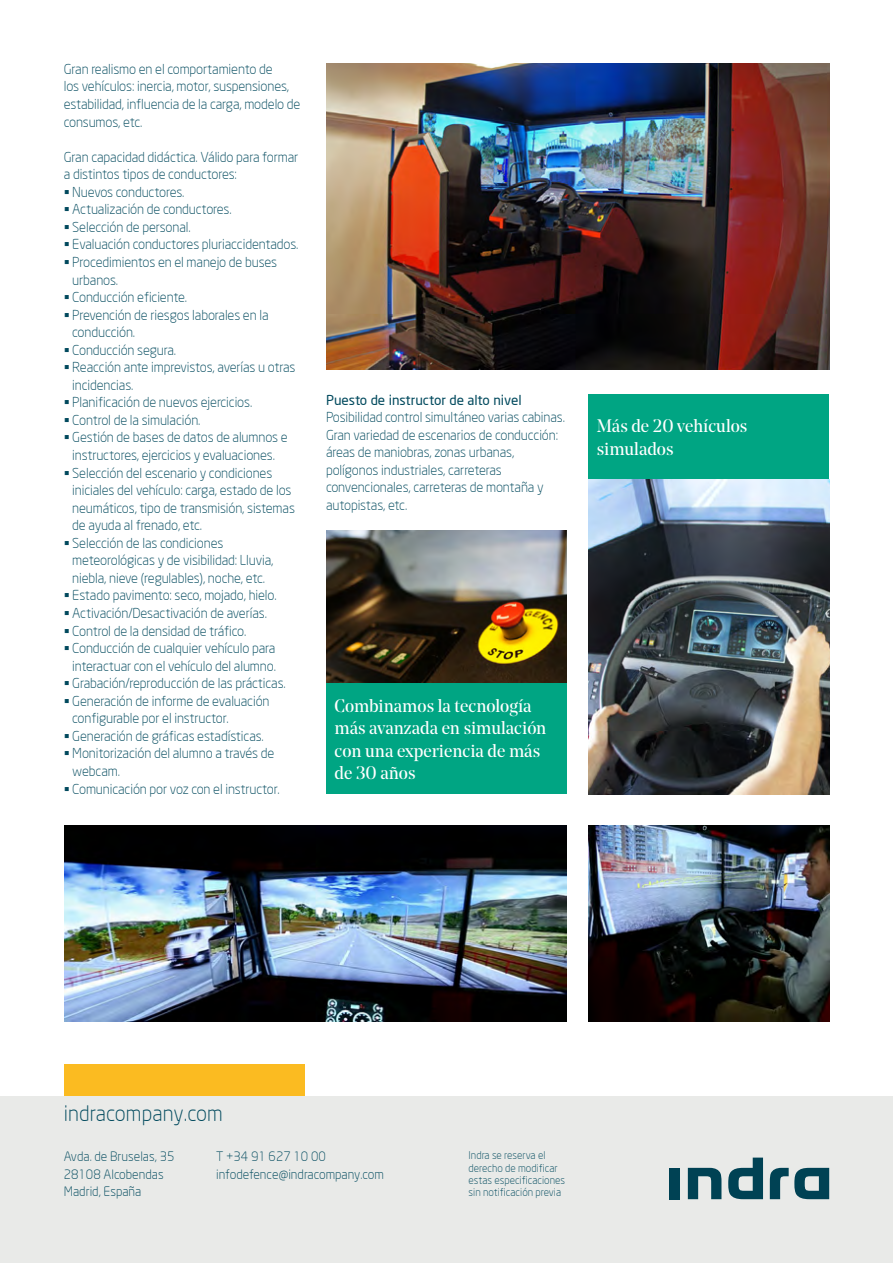
<style>
.page{position:relative;width:893px;height:1263px;background:#fff}
.page>*{position:absolute;margin:0;border:0;box-sizing:border-box;transform-origin:0 0}
.t1{font:300 21px "Neo Sans";letter-spacing:.005em;color:#00495d}
.t2{font:18px/22.5px "Noe Display";color:#fff}
.t3{font:300 13.5px/17.5px "Neo Sans";letter-spacing:-.01em;color:#00495d}
.t4{font:13.5px "Neo Sans";color:#00495d}
.t5{font:300 12.75px/17.5px "Neo Sans";color:#00495d}
.t6{font:300 10.5px/12px "Neo Sans";color:#00495d}
</style>
<div class="page">
<div style="left:64px;top:1064px;width:241px;height:32px;background:#fbbb21"></div>
<div style="left:0;top:1096px;width:893px;height:167px;background:#e9eae8"></div>
<div style="left:670px;top:1168px;width:10px;height:31px;background:#004254"></div>
<svg style="left:688px;top:1168px;width:33px;height:31px"></svg>
<svg style="left:728px;top:1157px;width:35px;height:42px"></svg>
<svg style="left:770px;top:1168px;width:59px;height:31px"></svg>
<img style="left:588px;top:825px;width:241px;height:196px">
<img style="left:64px;top:825px;width:503px;height:196px">
<img style="left:326px;top:530px;width:241px;height:154px">
<img style="left:326px;top:64px;width:503px;height:306px">
<div style="left:588px;top:394px;width:241px;height:85px;background:#00a583"></div>
<div style="left:326px;top:684px;width:241px;height:110px;background:#00a583"></div>
<img style="left:588px;top:479px;width:241px;height:315px">
<p class="t3" style="left:64px;top:60px;width:238px">Gran realismo en el comportamiento de<br>los vehículos: inercia, motor, suspensiones, estabilidad, influencia de la carga, modelo de consumos, etc.</p>
<p class="t3" style="left:64px;top:148px;width:236px">Gran capacidad didáctica. Válido para formar</p>
<p class="t3" style="left:64px;top:165px;width:175px">a distintos tipos de conductores:</p>
<p class="t3" style="left:72px;top:183px;width:114px">Nuevos conductores.</p>
<p class="t3" style="left:72px;top:200px;width:161px">Actualización de conductores.</p>
<p class="t3" style="left:72px;top:218px;width:120px">Selección de personal.</p>
<p class="t3" style="left:72px;top:236px;width:228px">Evaluación conductores pluriaccidentados.</p>
<p class="t3" style="left:72px;top:253px;width:206px">Procedimientos en el manejo de buses</p>
<p class="t3" style="left:72px;top:271px;width:47px">urbanos.</p>
<p class="t3" style="left:72px;top:288px;width:116px">Conducción eficiente.</p>
<p class="t3" style="left:72px;top:306px;width:198px">Prevención de riesgos laborales en la</p>
<p class="t3" style="left:72px;top:323px;width:64px">conducción.</p>
<p class="t3" style="left:72px;top:341px;width:105px">Conducción segura.</p>
<p class="t3" style="left:72px;top:358px;width:225px">Reacción ante imprevistos, averías u otras</p>
<p class="t3" style="left:72px;top:376px;width:63px">incidencias.</p>
<p class="t3" style="left:72px;top:394px;width:182px">Planificación de nuevos ejercicios.</p>
<p class="t3" style="left:72px;top:411px;width:130px">Control de la simulación.</p>
<p class="t3" style="left:72px;top:429px;width:217px">Gestión de bases de datos de alumnos e</p>
<p class="t3" style="left:72px;top:446px;width:204px">instructores, ejercicios y evaluaciones.</p>
<p class="t3" style="left:72px;top:464px;width:202px">Selección del escenario y condiciones</p>
<p class="t3" style="left:72px;top:481px;width:221px">iniciales del vehículo: carga, estado de los</p>
<p class="t3" style="left:72px;top:499px;width:224px">neumáticos, tipo de transmisión, sistemas</p>
<p class="t3" style="left:72px;top:516px;width:131px">de ayuda al frenado, etc.</p>
<p class="t3" style="left:72px;top:534px;width:153px">Selección de las condiciones</p>
<p class="t3" style="left:72px;top:551px;width:203px">meteorológicas y de visibilidad: Lluvia,</p>
<p class="t3" style="left:72px;top:569px;width:194px">niebla, nieve (regulables), noche, etc.</p>
<p class="t3" style="left:72px;top:587px;width:206px">Estado pavimento: seco, mojado, hielo.</p>
<p class="t3" style="left:72px;top:604px;width:196px">Activación/Desactivación de averías.</p>
<p class="t3" style="left:72px;top:622px;width:176px">Control de la densidad de tráfico.</p>
<p class="t3" style="left:72px;top:639px;width:205px">Conducción de cualquier vehículo para</p>
<p class="t3" style="left:72px;top:657px;width:205px">interactuar con el vehículo del alumno.</p>
<p class="t3" style="left:72px;top:674px;width:215px">Grabación/reproducción de las prácticas.</p>
<p class="t3" style="left:72px;top:692px;width:199px">Generación de informe de evaluación</p>
<p class="t3" style="left:72px;top:709px;width:158px">configurable por el instructor.</p>
<p class="t3" style="left:72px;top:727px;width:193px">Generación de gráficas estadísticas.</p>
<p class="t3" style="left:72px;top:745px;width:204px">Monitorización del alumno a través de</p>
<p class="t3" style="left:72px;top:762px;width:49px">webcam.</p>
<p class="t3" style="left:72px;top:780px;width:209px">Comunicación por voz con el instructor.</p>
<p class="t4" style="left:326px;top:391px;width:197px">Puesto de instructor de alto nivel</p>
<p class="t3" style="left:326px;top:408px;width:240px">Posibilidad control simultáneo varias cabinas.<br>Gran variedad de escenarios de conducción: áreas de maniobras, zonas urbanas, polígonos industriales, carreteras convencionales, carreteras de montaña y autopistas, etc.</p>
<h2 class="t2" style="left:597px;top:415px;width:152px">Más de 20 vehículos simulados</h2>
<h2 class="t2" style="left:334px;top:694px;width:213px">Combinamos la tecnología más avanzada en simulación con una experiencia de más de 30 años</h2>
<h1 class="t1" style="left:64px;top:1101px;width:160px">indracompany.com</h1>
<p class="t5" style="left:64px;top:1148px;width:112px">Avda. de Bruselas, 35<br>28108 Alcobendas<br>Madrid, España</p>
<p class="t5" style="left:216px;top:1147px;width:169px">T +34 91 627 10 00 infodefence@indracompany.com</p>
<p class="t6" style="left:469px;top:1149px;width:98px">Indra se reserva el derecho de modificar estas especificaciones sin notificación previa</p>
</div>
